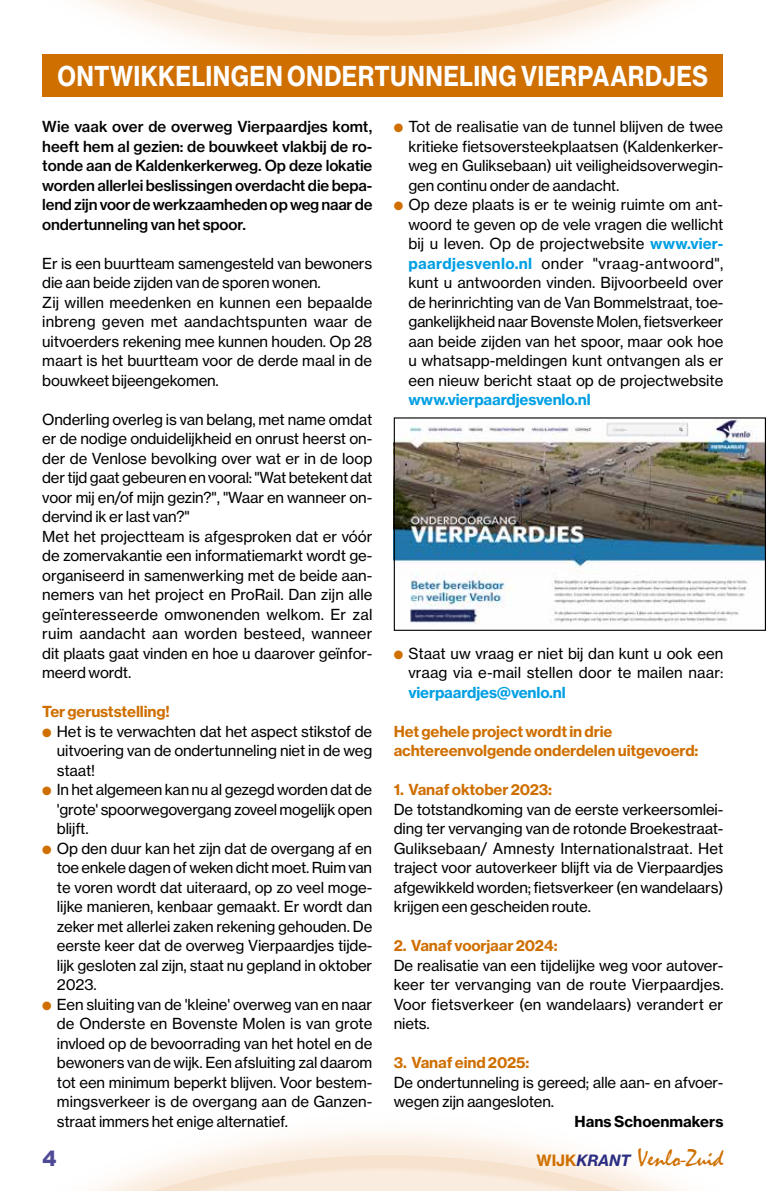
<style>
.page{position:relative;width:766px;height:1191px;background:#fff}
.page>*{position:absolute;margin:0;border:0;box-sizing:border-box;transform-origin:0 0}
.t1{font:27px "N Haas Grotesk TX Pro 75 Bd";letter-spacing:.015em;color:#fff;scale:.86 1}
.t2{font:24.3px "Mistral";color:#cf6f00}
.t3{font:900 21px "Arial";color:#4f4b96}
.t4{font:15px/19.5px "N Haas Grotesk TX Pro 55 Rg";letter-spacing:-.01em;color:#000;text-align:justify}
.t5{font:15px/19.5px "N Haas Grotesk TX Pro 65 Md";letter-spacing:-.015em;color:#000;text-align:justify}
.t6{font:15px/19.5px "N Haas Grotesk TX Pro 75 Bd";letter-spacing:-.01em;color:#cf6f00}
.t7{font:15px "N Haas Grotesk TX Pro 75 Bd";letter-spacing:-.01em;color:#009fe3}
.t8{font:15px "N Haas Grotesk TX Pro 75 Bd";color:#000}
.s1{color:#cf6f00}
.s2{font-family:"N Haas Grotesk TX Pro 75 Bd";color:#009fe3}
.s3{font-family:"N Haas Grotesk TX Pro 75 Bd";font-size:15.3px}
.s4{font-family:"N Haas Grotesk TX Pro 76 Bd It";font-size:15.3px;color:#2a2d82}
</style>
<div class="page">
<img style="left:42px;top:0;width:628px;height:82px">
<div style="left:43px;top:54px;width:680px;height:43px;background:#cf6f00"></div>
<img style="left:395px;top:419px;width:368px;height:206px">
<div style="left:393px;top:417px;width:372px;height:214px;border:1px solid #000"></div>
<h1 class="t1" style="left:57px;top:59px;width:757px">ONTWIKKELINGEN ONDERTUNNELING VIERPAARDJES</h1>
<p class="t5" style="left:42px;top:117px;width:331px">Wie vaak over de overweg Vierpaardjes komt, heeft hem al gezien: de bouwkeet vlakbij de ro&shy;tonde aan de Kaldenkerkerweg. Op deze lokatie worden allerlei beslissingen overdacht die bepa&shy;lend zijn voor de werkzaamheden op weg naar de ondertunneling van het spoor.</p>
<p class="t4" style="left:42px;top:253px;width:331px;text-align:left">Er is een buurtteam samengesteld van bewoners die aan beide zijden van de sporen wonen.<br>Zij willen meedenken en kunnen een bepaalde inbreng geven met aandachtspunten waar de uitvoerders rekening mee kunnen houden. Op 28 maart is het buurtteam voor de derde maal in de bouwkeet bijeengekomen.</p>
<p class="t4" style="left:42px;top:409px;width:331px;text-align:left">Onderling overleg is van belang, met name omdat er de nodige onduidelijkheid en onrust heerst on&shy;der de Venlose bevolking over wat er in de loop der tijd gaat gebeuren en vooral: "Wat betekent dat voor mij en/of mijn gezin?", "Waar en wanneer on&shy;dervind ik er last van?"<br>Met het projectteam is afgesproken dat er vóór de zomervakantie een informatiemarkt wordt ge&shy;organiseerd in samenwerking met de beide aan&shy;nemers van het project en ProRail. Dan zijn alle geïnteresseerde omwonenden welkom. Er zal ruim aandacht aan worden besteed, wanneer dit plaats gaat vinden en hoe u daarover geïnfor&shy;meerd wordt.</p>
<p class="t6" style="left:42px;top:702px;width:129px">Ter geruststelling!</p>
<p class="t4" style="left:57px;top:721px;width:317px;text-indent:-15px"><span class="s1">●</span> Het is te verwachten dat het aspect stikstof de uitvoering van de ondertunneling niet in de weg staat!</p>
<p class="t4" style="left:57px;top:780px;width:317px;text-indent:-15px"><span class="s1">●</span> In het algemeen kan nu al gezegd worden dat de 'grote' spoorwegovergang zoveel mogelijk open blijft.</p>
<p class="t4" style="left:57px;top:838px;width:317px;text-indent:-15px"><span class="s1">●</span> Op den duur kan het zijn dat de overgang af en toe enkele dagen of weken dicht moet. Ruim van te voren wordt dat uiteraard, op zo veel moge&shy;lijke manieren, kenbaar gemaakt. Er wordt dan zeker met allerlei zaken rekening gehouden. De eerste keer dat de overweg Vierpaardjes tijde&shy;lijk gesloten zal zijn, staat nu gepland in oktober 2023.</p>
<p class="t4" style="left:57px;top:994px;width:317px;text-indent:-15px"><span class="s1">●</span> Een sluiting van de 'kleine' overweg van en naar de Onderste en Bovenste Molen is van grote invloed op de bevoorrading van het hotel en de bewoners van de wijk. Een afsluiting zal daarom tot een minimum beperkt blijven. Voor bestem&shy;mingsverkeer is de overgang aan de Ganzen&shy;straat immers het enige alternatief.</p>
<p class="t4" style="left:408px;top:117px;width:316px;text-indent:-15px"><span class="s1">●</span> Tot de realisatie van de tunnel blijven de twee kritieke fietsoversteekplaatsen (Kaldenkerker&shy;weg en Guliksebaan) uit veiligheidsoverwegin&shy;gen continu onder de aandacht.</p>
<p class="t4" style="left:408px;top:195px;width:316px;text-indent:-15px"><span class="s1">●</span> Op deze plaats is er te weinig ruimte om ant&shy;woord te geven op de vele vragen die wellicht bij u leven. Op de projectwebsite <span class="s2">www.vier&shy;paardjesvenlo.nl</span> onder "vraag-antwoord", kunt u antwoorden vinden. Bijvoorbeeld over de herinrichting van de Van Bommelstraat, toe&shy;gankelijkheid naar Bovenste Molen, fietsverkeer aan beide zijden van het spoor, maar ook hoe u whatsapp-meldingen kunt ontvangen als er een nieuw bericht staat op de projectwebsite</p>
<p class="t7" style="left:408px;top:390px;width:184px">www.vierpaardjesvenlo.nl</p>
<p class="t4" style="left:393px;top:643px;width:331px;text-align:right"><span class="s1">●</span> Staat uw vraag er niet bij dan kunt u ook een vraag via e-mail stellen door te mailen naar:</p>
<p class="t7" style="left:408px;top:683px;width:159px">vierpaardjes@venlo.nl</p>
<p class="t6" style="left:393px;top:721px;width:306px">Het gehele project wordt in drie achtereenvolgende onderdelen uitgevoerd:</p>
<p class="t6" style="left:393px;top:780px;width:160px">1. Vanaf oktober 2023:</p>
<p class="t4" style="left:393px;top:799px;width:331px">De totstandkoming van de eerste verkeersomlei&shy;ding ter vervanging van de rotonde Broekestraat-Guliksebaan/ Amnesty Internationalstraat. Het traject voor autoverkeer blijft via de Vierpaardjes afgewikkeld worden; fietsverkeer (en wandelaars) krijgen een gescheiden route.</p>
<p class="t6" style="left:393px;top:936px;width:165px">2. Vanaf voorjaar 2024:</p>
<p class="t4" style="left:393px;top:955px;width:331px">De realisatie van een tijdelijke weg voor autover&shy;keer ter vervanging van de route Vierpaardjes.<br>Voor fietsverkeer (en wandelaars) verandert er niets.</p>
<p class="t6" style="left:393px;top:1053px;width:137px">3. Vanaf eind 2025:</p>
<p class="t4" style="left:393px;top:1072px;width:331px">De ondertunneling is gereed; alle aan- en afvoer&shy;wegen zijn aangesloten.</p>
<p class="t8" style="left:574px;top:1112px;width:150px">Hans Schoenmakers</p>
<h3 class="t3" style="left:43px;top:1143px;width:16px">4</h3>
<h2 class="t2" style="left:536px;top:1144px;width:188px"><span class="s3">WIJK</span><span class="s4">KRANT</span> Venlo-Zuid</h2>
</div>
